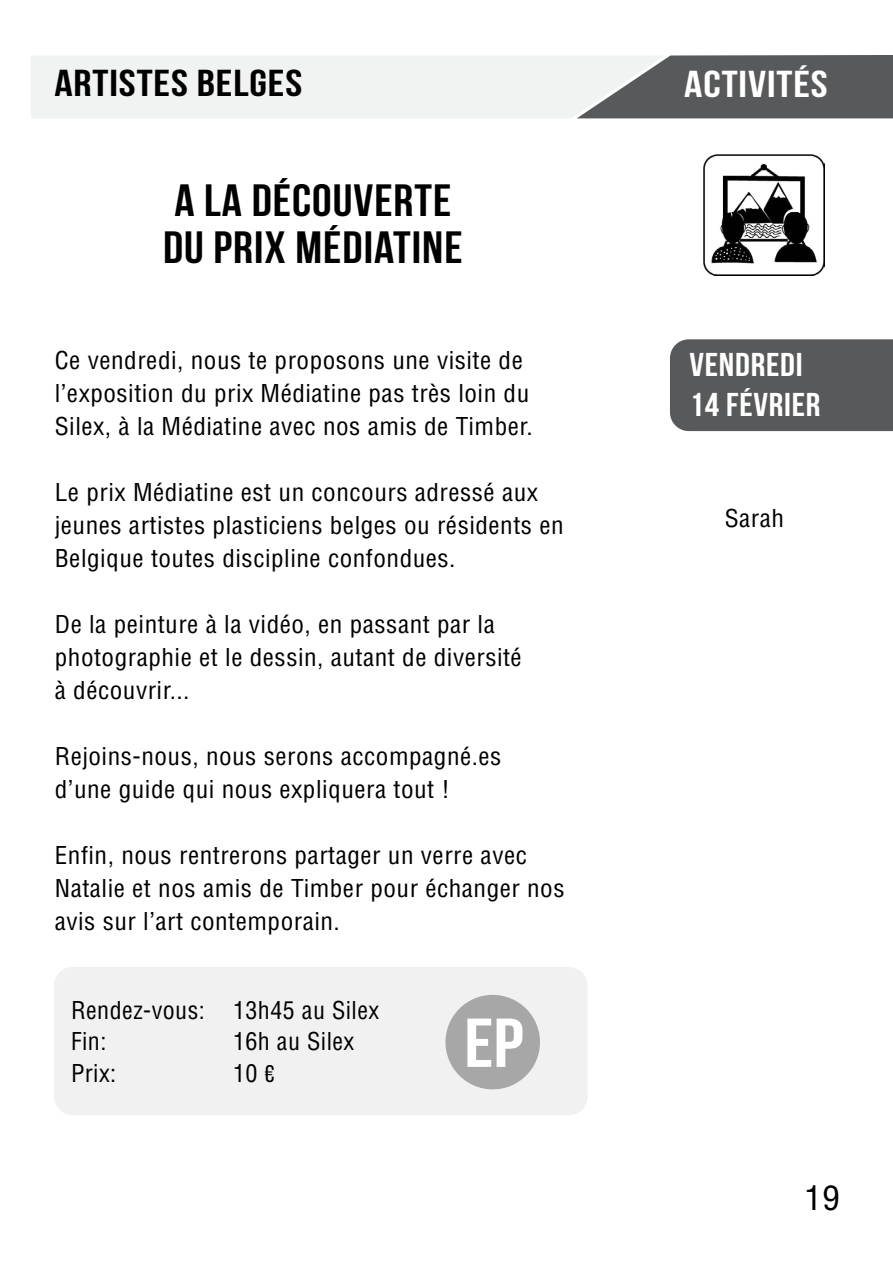
<style>
.page{position:relative;width:893px;height:1263px;background:#fff}
.page>*{position:absolute;margin:0;border:0;box-sizing:border-box;transform-origin:0 0}
.t1{font:69px "Bebas Neue";color:#fff;scale:1.15 1}
.t2{font:700 45px/46.5px "Bebas Neue";letter-spacing:.02em;color:#000;scale:1.1 1}
.t3{font:37.5px "Bebas Neue";letter-spacing:.02em;color:#000;scale:1.2 1}
.t4{font:37.5px "Bebas Neue";letter-spacing:.02em;color:#fff;scale:1.2 1}
.t5{font:33px/39.6px "Bebas Neue";letter-spacing:.02em;color:#fff;scale:1.1 1}
.t6{font:condensed 33px "Helvetica";color:#000;scale:1.05 1}
.t7{font:condensed 24px/33px "Helvetica";letter-spacing:.02em;color:#000;scale:1.05 1}
.t8{font:condensed 24px/31.5px "Helvetica";letter-spacing:.02em;color:#000}
.s1{font-family:"Bebas Neue Pro";font-stretch:normal}
</style>
<div class="page">
<div style="left:670px;top:339px;width:223px;height:92px;background:#58595b"></div>
<div style="left:28px;top:52px;width:654px;height:69px;background:#f1f3f3;border:3px solid #fff"></div>
<svg style="left:562px;top:52px;width:331px;height:69px"></svg>
<img style="left:703px;top:154px;width:121px;height:121px">
<div style="left:54px;top:967px;width:534px;height:148px;background:#f1f1f2;border-radius:19px"></div>
<div style="left:445px;top:995px;width:95px;height:94px;background:#a7a7a7;border-radius:50%"></div>
<h3 class="t3" style="left:54px;top:63px;width:208px">ARTISTES BELGES</h3>
<h2 class="t2" style="left:163px;top:177px;width:274px">A LA DÉCOUVERTE<br>DU PRIX MÉDIATINE</h2>
<p class="t7" style="left:55px;top:344px;width:457px">Ce vendredi, nous te proposons une visite de l’exposition du prix Médiatine pas très loin du<br>Silex, à la Médiatine avec nos amis de Timber.</p>
<p class="t7" style="left:55px;top:476px;width:486px">Le prix Médiatine est un concours adressé aux jeunes artistes plasticiens belges ou résidents en<br>Belgique toutes discipline confondues.</p>
<p class="t7" style="left:55px;top:608px;width:446px">De la peinture à la vidéo, en passant par la photographie et le dessin, autant de diversité à découvrir...</p>
<p class="t7" style="left:55px;top:740px;width:427px">Rejoins-nous, nous serons accompagné.es d’une guide qui nous expliquera tout !</p>
<p class="t7" style="left:55px;top:839px;width:487px">Enfin, nous rentrerons partager un verre avec<br>Natalie et nos amis de Timber pour échanger nos avis sur l’art contemporain.</p>
<p class="t8" style="left:71px;top:994px;width:310px">Rendez-vous: 13h45 au Silex<br>Fin:</p>
<p class="t8" style="left:233px;top:1025px;width:123px">16h au Silex</p>
<p class="t8" style="left:71px;top:1057px;width:47px">Prix:</p>
<p class="t8" style="left:233px;top:1057px;width:43px">10 <span class="s1">€</span></p>
<h1 class="t1" style="left:464px;top:1005px;width:53px">EP</h1>
<h3 class="t4" style="left:684px;top:64px;width:121px">ACTIVITÉS</h3>
<h3 class="t5" style="left:690px;top:344px;width:120px">VENDREDI<br>14 FÉVRIER</h3>
<p class="t7" style="left:725px;top:501px;width:58px">Sarah</p>
<h3 class="t6" style="left:804px;top:1177px;width:35px">19</h3>
</div>
